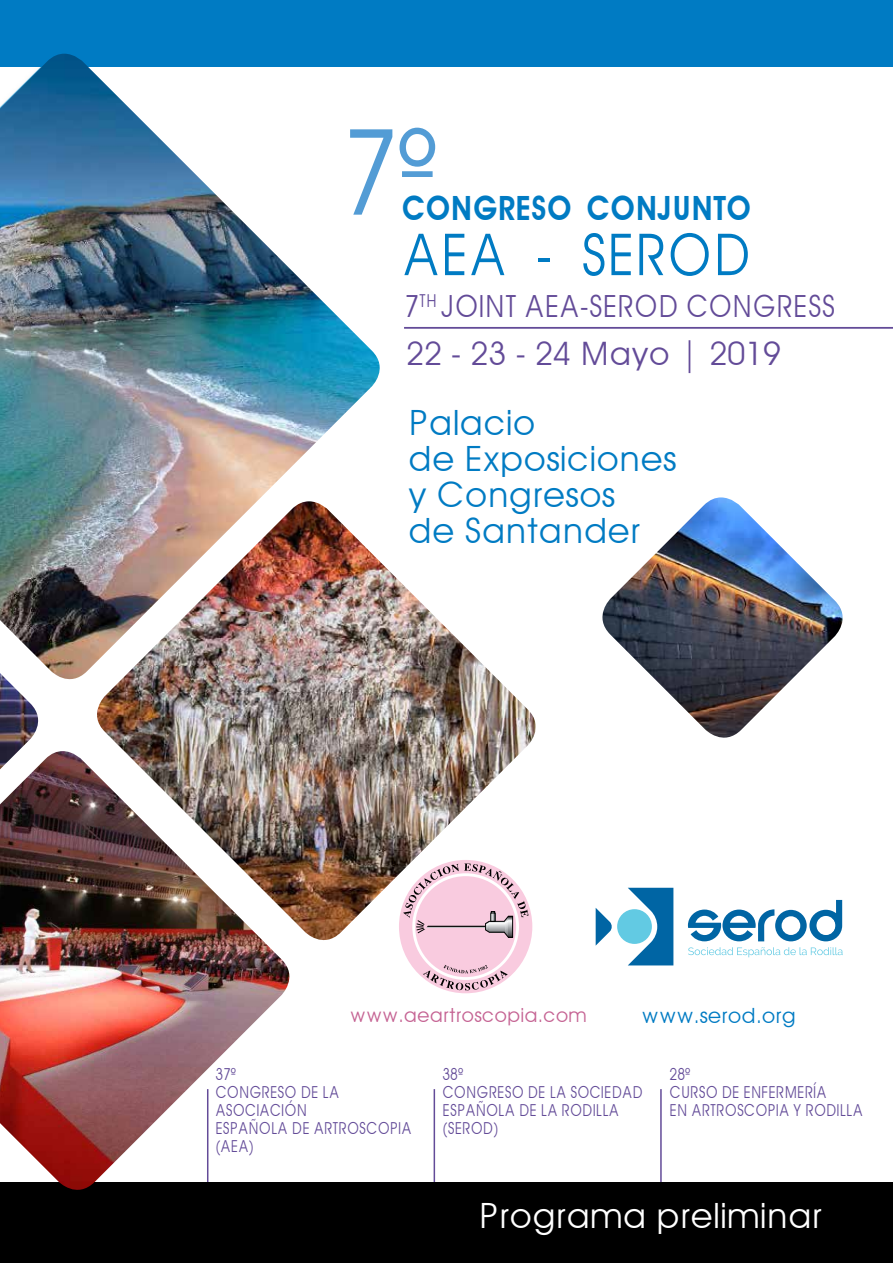
<style>
.page{position:relative;width:893px;height:1263px;background:#fff}
.page>*{position:absolute;margin:0;border:0;box-sizing:border-box;transform-origin:0 0}
.t1{font:120px "Avant Garde";color:#539cd5;scale:.9 1}
.t2{font:58.2px "Avant Garde";color:#007bc3;scale:.9 1}
.t3{font:34.8px/36px "Avant Garde";color:#007bc3}
.t4{font:34.8px "Avant Garde";color:#fff}
.t5{font:600 33.45px "Avant Garde";color:#007bc3;scale:.9 1}
.t6{font:32.25px "Avant Garde";color:#634b98}
.t7{font:30.6px "Avant Garde";color:#634b98;scale:.9 1}
.t8{font:21px "Avant Garde";color:#007bc3}
.t9{font:19.5px "Avant Garde";color:#c56393}
.t10{font:16.5px/18px "Avant Garde";color:#634b98;scale:.85 1}
</style>
<div class="page">
<hr style="left:660px;top:1089px;width:2px;height:153px;background:#634b98">
<hr style="left:434px;top:1089px;width:1px;height:153px;background:#634b98">
<div style="left:0;top:0;width:893px;height:67px;background:#007bc3"></div>
<img style="left:602px;top:497px;width:241px;height:241px">
<img style="left:0;top:54px;width:380px;height:626px">
<img style="left:87px;top:501px;width:449px;height:442px">
<img style="left:0;top:673px;width:48px;height:78px">
<hr style="left:404px;top:327px;width:489px;height:2px;background:#634b98">
<div style="left:617px;top:909px;width:35px;height:35px;background:#62cae3;border-radius:50%"></div>
<svg style="left:628px;top:888px;width:45px;height:77px"></svg>
<svg style="left:596px;top:908px;width:16px;height:38px"></svg>
<svg style="left:688px;top:947px;width:155px;height:10px"></svg>
<svg style="left:688px;top:900px;width:154px;height:41px"></svg>
<div style="left:399px;top:860px;width:133px;height:133px;background:#f9cbdf;border-radius:50%"></div>
<svg style="left:403px;top:863px;width:126px;height:74px"></svg>
<svg style="left:423px;top:965px;width:85px;height:25px"></svg>
<div style="left:0;top:1183px;width:893px;height:80px;background:#000"></div>
<img style="left:0;top:751px;width:299px;height:439px">
<div style="left:817px;top:916px;width:18px;height:19px;background:#fff;border-radius:50%"></div>
<h1 class="t1" style="left:340px;top:99px;width:110px">7º</h1>
<h3 class="t5" style="left:402px;top:188px;width:390px">CONGRESO CONJUNTO</h3>
<h2 class="t2" style="left:402px;top:219px;width:390px">AEA - SEROD</h2>
<h3 class="t7" style="left:404px;top:287px;width:481px">7<sup>TH</sup> JOINT AEA-SEROD CONGRESS</h3>
<h3 class="t6" style="left:406px;top:334px;width:376px">22 - 23 - 24 Mayo | 2019</h3>
<h3 class="t3" style="left:408px;top:405px;width:270px">Palacio<br>de Exposiciones y Congresos<br>de Santander</h3>
<p class="t9" style="left:350px;top:1003px;width:239px">www.aeartroscopia.com</p>
<p class="t8" style="left:642px;top:1003px;width:156px">www.serod.org</p>
<p class="t10" style="left:215px;top:1065px;width:232px">37º<br>CONGRESO DE LA<br>ASOCIACIÓN<br>ESPAÑOLA DE ARTROSCOPIA (AEA)</p>
<p class="t10" style="left:442px;top:1065px;width:237px">38º<br>CONGRESO DE LA SOCIEDAD<br>ESPAÑOLA DE LA RODILLA (SEROD)</p>
<p class="t10" style="left:670px;top:1065px;width:229px">28º<br>CURSO DE ENFERMERÍA<br>EN ARTROSCOPIA Y RODILLA</p>
<h3 class="t4" style="left:478px;top:1194px;width:345px">Programa preliminar</h3>
</div>
